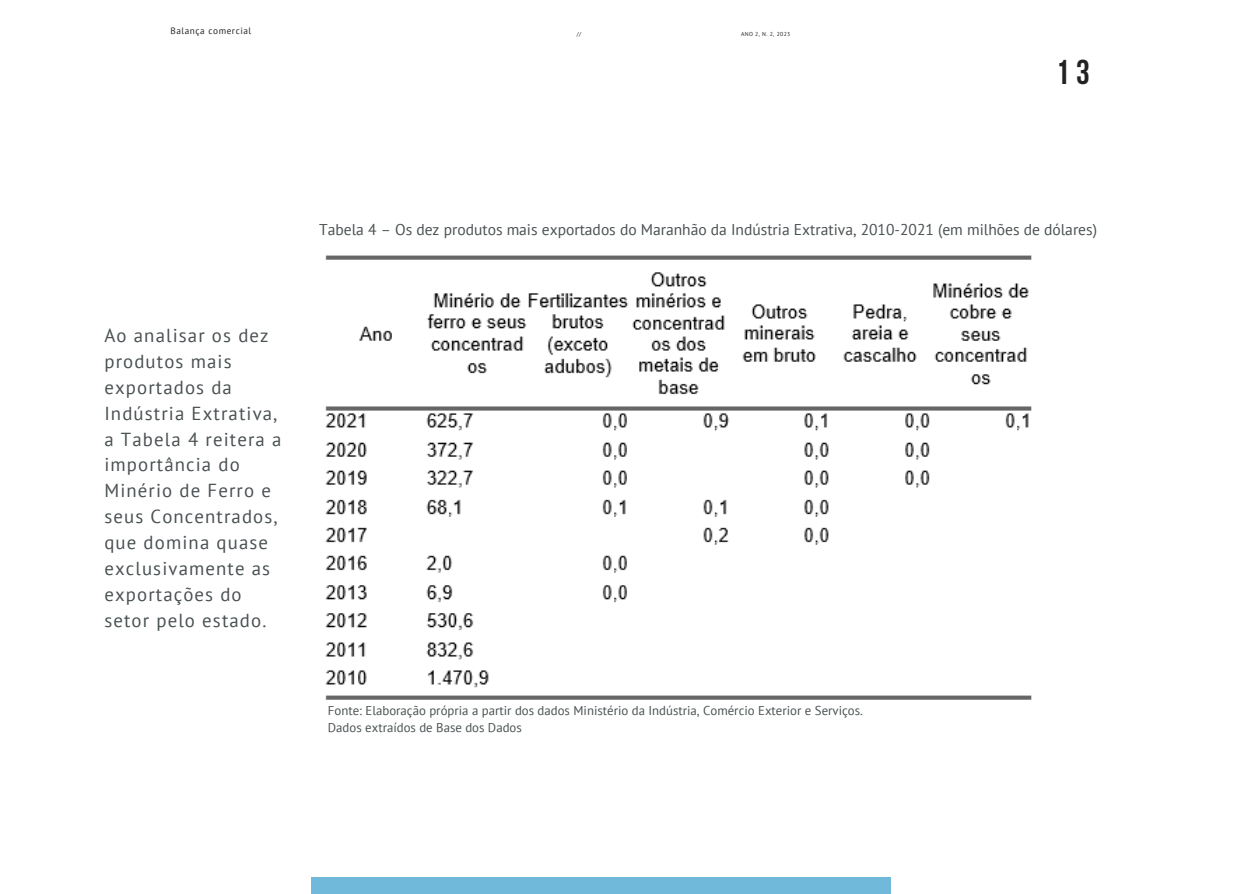
<style>
.page{position:relative;width:1233px;height:894px;background:#fff}
.page>*{position:absolute;margin:0;border:0;box-sizing:border-box;transform-origin:0 0}
.t1{font:700 34.35px "Bebas Neue";color:#222}
.t2{font:18.75px/25.8px "PT Sans";letter-spacing:.06em;color:#495052}
.t3{font:15.6px "PT Sans";color:#495052}
.t4{font:12.75px "PT Sans";color:#495052}
.t5{font:9.3px "PT Sans";letter-spacing:.06em;color:#222}
.t6{font:5.7px "PT Sans";letter-spacing:.06em;color:#222}
</style>
<div class="page">
<div style="left:312px;top:877px;width:579px;height:16px;background:#70b9db"></div>
<img style="left:325px;top:255px;width:707px;height:445px">
<p class="t5" style="left:171px;top:25px;width:82px">Balança comercial</p>
<p class="t6" style="left:577px;top:30px;width:6px">//</p>
<p class="t6" style="left:741px;top:30px;width:50px">ANO 2, N. 2, 2023</p>
<p class="t1" style="left:1056px;top:58px;width:36px">13</p>
<p class="t2" style="left:104px;top:322px;width:179px">Ao analisar os dez produtos mais exportados da<br>Indústria Extrativa, a Tabela 4 reitera a importância do<br>Minério de Ferro e seus Concentrados, que domina quase exclusivamente as exportações do setor pelo estado.</p>
<p class="t3" style="left:319px;top:219px;width:779px">Tabela 4 – Os dez produtos mais exportados do Maranhão da Indústria Extrativa, 2010-2021 (em milhões de dólares)</p>
<p class="t4" style="left:328px;top:701px;width:537px">Fonte: Elaboração própria a partir dos dados Ministério da Indústria, Comércio Exterior e Serviços.</p>
<p class="t4" style="left:328px;top:718px;width:195px">Dados extraídos de Base dos Dados</p>
</div>
